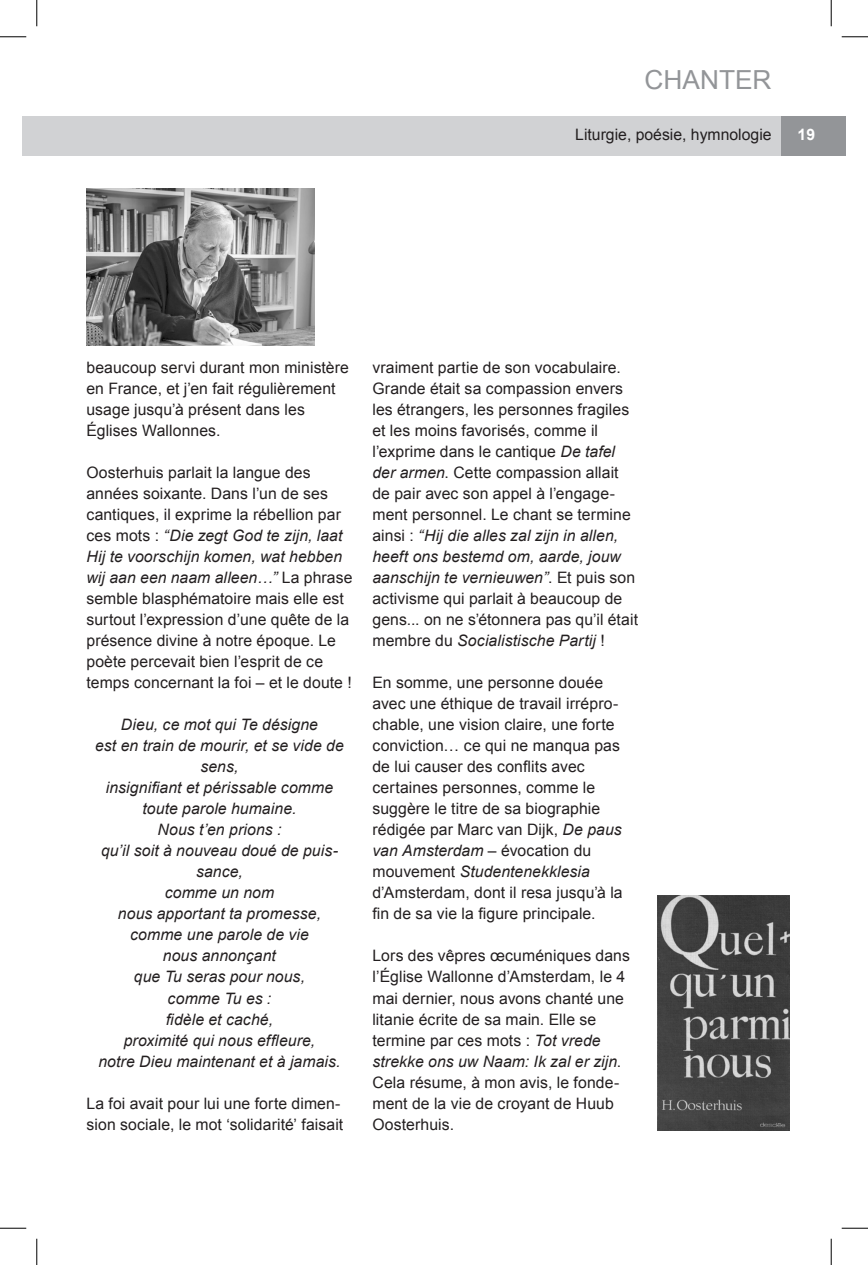
<style>
.page{position:relative;width:868px;height:1265px;background:#fff}
.page>*{position:absolute;margin:0;border:0;box-sizing:border-box;transform-origin:0 0}
.HAUT_DE_PAGE_Titre{font:26.25px "Arial";color:#939598}
.ARTICLE_Texte{font:15.75px/21px "Arial";letter-spacing:.005em;color:#231f20}
.ARTICLE_Texte-2{font:italic 15.75px/21px "Arial";letter-spacing:.005em;color:#231f20;text-align:center}
.HAUT_DE_PAGE_Sous-ti{font:15.75px "Arial";color:#231f20}
.HAUT_DE_PAGE_Numéro{font:700 15.75px "Arial";color:#fff}
.s1{font-style:italic}
</style>
<div class="page">
<div style="left:22px;top:116px;width:808px;height:40px;background:#d1d2d4"></div>
<div style="left:781px;top:116px;width:64px;height:40px;background:#939598"></div>
<img style="left:86px;top:188px;width:229px;height:158px">
<img style="left:657px;top:895px;width:132px;height:235px">
<svg style="left:0;top:36px;width:26px;height:1px"></svg>
<svg style="left:841px;top:36px;width:26px;height:1px"></svg>
<svg style="left:0;top:1227px;width:26px;height:1px"></svg>
<svg style="left:841px;top:1227px;width:26px;height:1px"></svg>
<svg style="left:36px;top:0;width:1px;height:26px"></svg>
<svg style="left:36px;top:1238px;width:1px;height:26px"></svg>
<svg style="left:830px;top:0;width:1px;height:26px"></svg>
<svg style="left:830px;top:1238px;width:1px;height:26px"></svg>
<p class="HAUT_DE_PAGE_Titre" style="left:644px;top:63px;width:128px">CHANTER</p>
<p class="HAUT_DE_PAGE_Sous-ti" style="left:575px;top:124px;width:198px">Liturgie, poésie, hymnologie</p>
<p class="HAUT_DE_PAGE_Numéro" style="left:797px;top:124px;width:19px">19</p>
<p class="ARTICLE_Texte" style="left:86px;top:357px;width:264px">beaucoup servi durant mon ministère en France, et j’en fait régulièrement usage jusqu’à présent dans les<br>Églises Wallonnes.</p>
<p class="ARTICLE_Texte" style="left:86px;top:462px;width:267px">Oosterhuis parlait la langue des années soixante. Dans l’un de ses cantiques, il exprime la rébellion par ces mots : <span class="s1">“Die zegt God te zijn, laat Hij te voorschijn komen, wat hebben wij aan een naam alleen…”</span> La phrase semble blasphématoire mais elle est surtout l’expression d’une quête de la présence divine à notre époque. Le poète percevait bien l’esprit de ce temps concernant la foi – et le doute !</p>
<p class="ARTICLE_Texte-2" style="left:121px;top:714px;width:198px">Dieu, ce mot qui Te désigne</p>
<p class="ARTICLE_Texte-2" style="left:95px;top:735px;width:250px">est en train de mourir, et se vide de sens,</p>
<p class="ARTICLE_Texte-2" style="left:106px;top:777px;width:229px">insignifiant et périssable comme toute parole humaine.</p>
<p class="ARTICLE_Texte-2" style="left:157px;top:819px;width:125px">Nous t’en prions :</p>
<p class="ARTICLE_Texte-2" style="left:101px;top:840px;width:238px">qu’il soit à nouveau doué de puis&shy;sance,</p>
<p class="ARTICLE_Texte-2" style="left:165px;top:882px;width:111px">comme un nom</p>
<p class="ARTICLE_Texte-2" style="left:118px;top:903px;width:204px">nous apportant ta promesse,</p>
<p class="ARTICLE_Texte-2" style="left:130px;top:924px;width:180px">comme une parole de vie</p>
<p class="ARTICLE_Texte-2" style="left:163px;top:945px;width:114px">nous annonçant</p>
<p class="ARTICLE_Texte-2" style="left:134px;top:966px;width:172px">que Tu seras pour nous,</p>
<p class="ARTICLE_Texte-2" style="left:167px;top:987px;width:105px">comme Tu es :</p>
<p class="ARTICLE_Texte-2" style="left:166px;top:1008px;width:109px">fidèle et caché,</p>
<p class="ARTICLE_Texte-2" style="left:124px;top:1029px;width:193px">proximité qui nous effleure,</p>
<p class="ARTICLE_Texte-2" style="left:98px;top:1050px;width:244px">notre Dieu maintenant et à jamais.</p>
<p class="ARTICLE_Texte" style="left:86px;top:1092px;width:258px">La foi avait pour lui une forte dimen&shy;sion sociale, le mot ‘solidarité’ faisait</p>
<p class="ARTICLE_Texte" style="left:372px;top:357px;width:267px">vraiment partie de son vocabulaire.<br>Grande était sa compassion envers les étrangers, les personnes fragiles et les moins favorisés, comme il l’exprime dans le cantique <span class="s1">De tafel der armen</span>. Cette compassion allait de pair avec son appel à l’engage&shy;ment personnel. Le chant se termine ainsi : <span class="s1">“Hij die alles zal zijn in allen, heeft ons bestemd om, aarde, jouw aanschijn te vernieuwen”</span>. Et puis son activisme qui parlait à beaucoup de gens... on ne s’étonnera pas qu’il était membre du <span class="s1">Socialistische Partij</span> !</p>
<p class="ARTICLE_Texte" style="left:372px;top:672px;width:252px">En somme, une personne douée avec une éthique de travail irrépro&shy;chable, une vision claire, une forte conviction… ce qui ne manqua pas de lui causer des conflits avec certaines personnes, comme le suggère le titre de sa biographie rédigée par Marc van Dijk, <span class="s1">De paus van Amsterdam</span> – évocation du mouvement <span class="s1">Studentenekklesia </span>d’Amsterdam, dont il resa jusqu’à la fin de sa vie la figure principale.</p>
<p class="ARTICLE_Texte" style="left:372px;top:945px;width:259px">Lors des vêpres œcuméniques dans l’Église Wallonne d’Amsterdam, le 4 mai dernier, nous avons chanté une litanie écrite de sa main. Elle se termine par ces mots : <span class="s1">Tot vrede strekke ons uw Naam: Ik zal er zijn</span>.<br>Cela résume, à mon avis, le fonde&shy;ment de la vie de croyant de Huub<br>Oosterhuis.</p>
</div>
